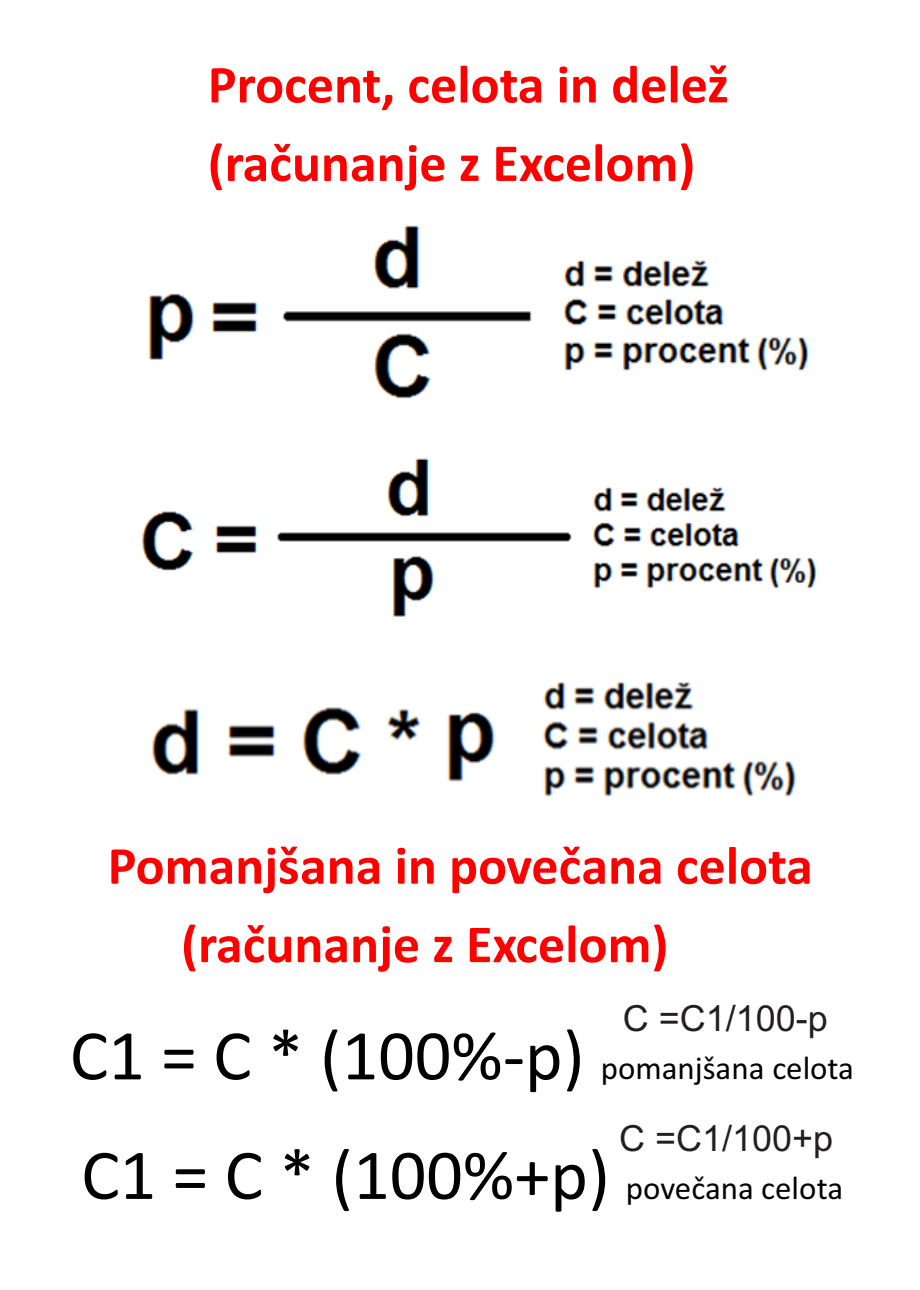
<style>
.page{position:relative;width:920px;height:1290px;background:#fff}
.page>*{position:absolute;margin:0;border:0;box-sizing:border-box;transform-origin:0 0}
.t1{font:700 54px/78.4px "Calibri";color:#f00}
.t2{font:36px "Arial";color:#231f20}
.t3{font:33px "Calibri";color:#000}
.s1{font-size:72px}
</style>
<div class="page">
<img style="left:148px;top:225px;width:662px;height:174px">
<img style="left:141px;top:458px;width:676px;height:159px">
<img style="left:151px;top:682px;width:646px;height:115px">
<p class="t1" style="left:208px;top:50px;width:522px">Procent, celota in delež (računanje z Excelom)</p>
<p class="t1" style="left:181px;top:831px;width:633px;text-indent:-73px">Pomanjšana in povečana celota (računanje z Excelom)</p>
<p class="t2" style="left:623px;top:1005px;width:207px">C =C1/100-p</p>
<p class="t3" style="left:70px;top:1054px;width:786px"><span class="s1">C1 = C * (100%-p)</span> pomanjšana celota</p>
<p class="t2" style="left:619px;top:1124px;width:216px">C =C1/100+p</p>
<p class="t3" style="left:81px;top:1174px;width:764px"><span class="s1">C1 = C * (100%+p)</span> povečana celota</p>
</div>
